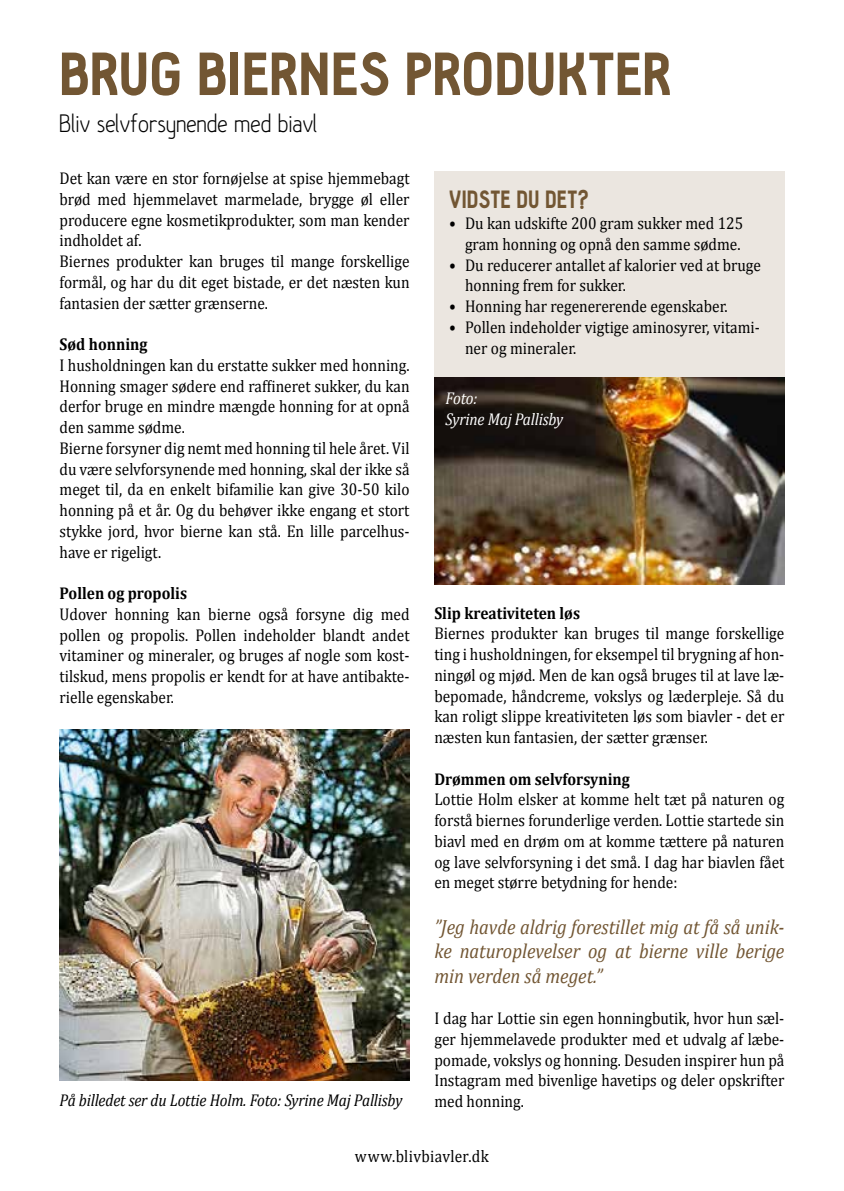
<style>
.page{position:relative;width:844px;height:1191px;background:#fff}
.page>*{position:absolute;margin:0;border:0;box-sizing:border-box;transform-origin:0 0}
.t1{font:900 59.5px "Hallosans";color:#725633}
.t2{font:300 28px "Hallosans";letter-spacing:-.01em;color:#000}
.t3{font:900 24.5px "Hallosans";letter-spacing:.01em;color:#725633;scale:.9 1}
.t4{font:italic 20.65px/24.5px "Cambria";color:#725633;text-align:justify;scale:.9 1}
.t5{font:17.15px/20.7px "Cambria";color:#000;scale:.9 1}
.t6{font:700 17.15px "Cambria";color:#000;scale:.9 1}
.t7{font:italic 17.15px "Cambria";letter-spacing:-.01em;color:#000;scale:.9 1}
.t8{font:italic 17.15px/20.7px "Cambria";letter-spacing:-.01em;color:#fff;scale:.9 1}
.t9{font:17.15px "Cambria";letter-spacing:.02em;color:#000;scale:.9 1}
</style>
<div class="page">
<div style="left:434px;top:171px;width:350px;height:206px;background:#ebe6e0"></div>
<img style="left:434px;top:377px;width:350px;height:207px">
<img style="left:60px;top:729px;width:349px;height:351px">
<h1 class="t1" style="left:60px;top:42px;width:612px">BRUG BIERNES PRODUKTER</h1>
<h2 class="t2" style="left:60px;top:108px;width:259px">Bliv selvforsynende med biavl</h2>
<p class="t5" style="left:60px;top:168px;width:390px">Det kan være en stor fornøjelse at spise hjemmebagt brød med hjemmelavet marmelade, brygge øl eller producere egne kosmetikprodukter, som man kender indholdet af.<br>Biernes produkter kan bruges til mange forskellige formål, og har du dit eget bistade, er det næsten kun fantasien der sætter grænserne.</p>
<p class="t6" style="left:60px;top:332px;width:99px">Sød honning</p>
<p class="t5" style="left:60px;top:355px;width:390px">I husholdningen kan du erstatte sukker med honning.<br>Honning smager sødere end raffineret sukker, du kan derfor bruge en mindre mængde honning for at opnå den samme sødme.<br>Bierne forsyner dig nemt med honning til hele året. Vil du være selvforsynende med honning, skal der ikke så meget til, da en enkelt bifamilie kan give 30-50 kilo honning på et år. Og du behøver ikke engang et stort stykke jord, hvor bierne kan stå. En lille parcelhus&shy;have er rigeligt.</p>
<p class="t6" style="left:60px;top:581px;width:143px">Pollen og propolis</p>
<p class="t5" style="left:60px;top:604px;width:390px;text-align:justify">Udover honning kan bierne også forsyne dig med pollen og propolis. Pollen indeholder blandt andet vitaminer og mineraler, og bruges af nogle som kost&shy;tilskud, mens propolis er kendt for at have antibakte&shy;rielle egenskaber.</p>
<p class="t7" style="left:60px;top:1088px;width:382px">På billedet ser du Lottie Holm. Foto: Syrine Maj Pallisby</p>
<h3 class="t3" style="left:449px;top:186px;width:157px">VIDSTE DU DET?</h3>
<p class="t5" style="left:449px;top:213px;width:328px;text-align:right">• Du kan udskifte 200 gram sukker med 125 gram honning og opnå den samme sødme.</p>
<p class="t5" style="left:465px;top:254px;width:330px;text-indent:-16px">• Du reducerer antallet af kalorier ved at bruge honning frem for sukker.</p>
<p class="t5" style="left:449px;top:296px;width:311px">• Honning har regenererende egenskaber.</p>
<p class="t5" style="left:465px;top:317px;width:329px;text-indent:-16px">• Pollen indeholder vigtige aminosyrer, vitami&shy;ner og mineraler.</p>
<p class="t8" style="left:445px;top:387px;width:132px">Foto:<br>Syrine Maj Pallisby</p>
<p class="t6" style="left:434px;top:601px;width:163px">Slip kreativiteten løs</p>
<p class="t5" style="left:434px;top:623px;width:390px;text-align:justify">Biernes produkter kan bruges til mange forskellige ting i husholdningen, for eksempel til brygning af hon&shy;ningøl og mjød. Men de kan også bruges til at lave læ&shy;bepomade, håndcreme, vokslys og læderpleje. Så du kan roligt slippe kreativiteten løs som biavler - det er næsten kun fantasien, der sætter grænser.</p>
<p class="t6" style="left:434px;top:766px;width:218px">Drømmen om selvforsyning</p>
<p class="t5" style="left:434px;top:789px;width:390px;text-align:justify">Lottie Holm elsker at komme helt tæt på naturen og forstå biernes forunderlige verden. Lottie startede sin biavl med en drøm om at komme tættere på naturen og lave selvforsyning i det små. I dag har biavlen fået en meget større betydning for hende:</p>
<p class="t4" style="left:434px;top:913px;width:390px">”Jeg havde aldrig forestillet mig at få så unik&shy;ke naturoplevelser og at bierne ville berige min verden så meget.”</p>
<p class="t5" style="left:434px;top:1008px;width:390px;text-align:justify">I dag har Lottie sin egen honningbutik, hvor hun sæl&shy;ger hjemmelavede produkter med et udvalg af læbe&shy;pomade, vokslys og honning. Desuden inspirer hun på Instagram med bivenlige havetips og deler opskrifter med honning.</p>
<p class="t9" style="left:355px;top:1145px;width:150px">www.blivbiavler.dk</p>
</div>
